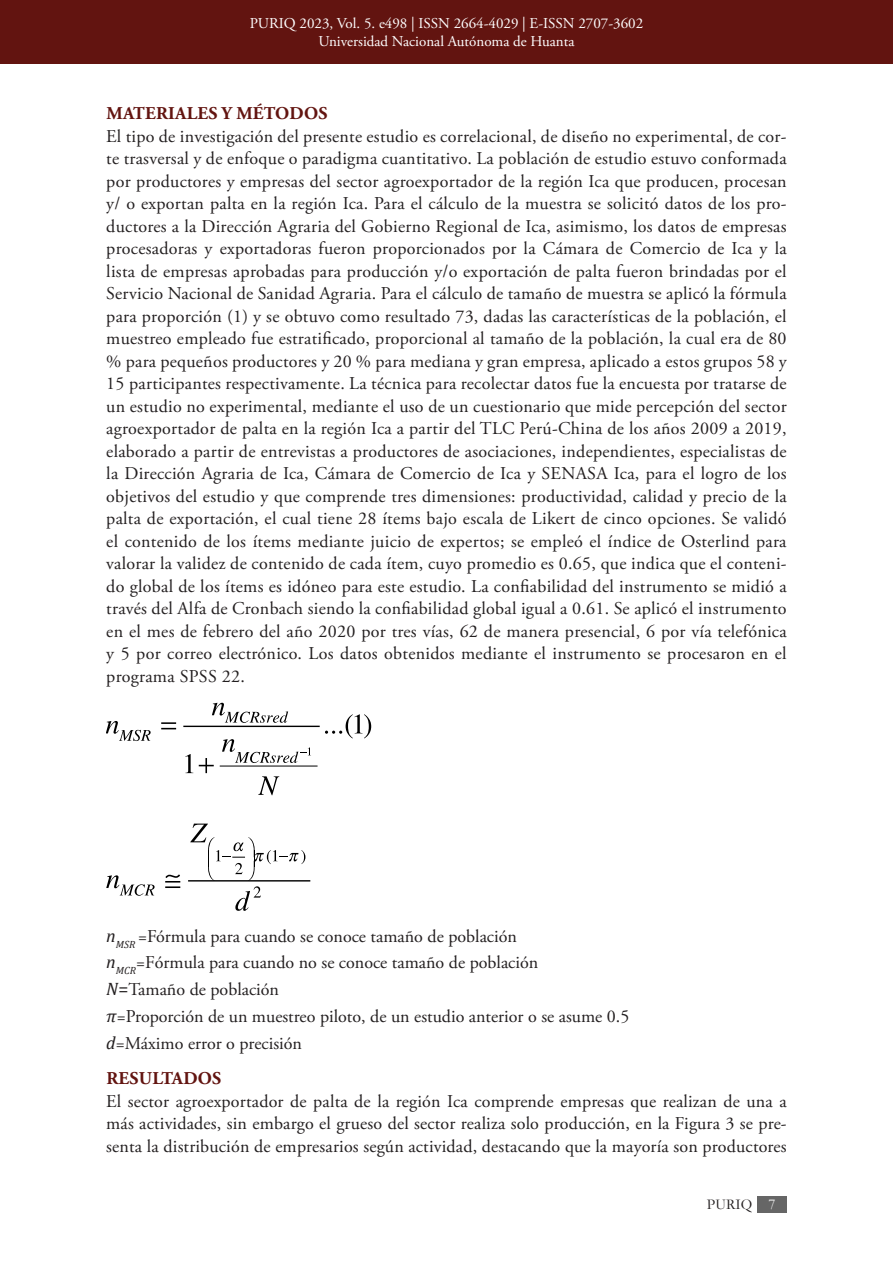
<style>
.page{position:relative;width:893px;height:1263px;background:#fff}
.page>*{position:absolute;margin:0;border:0;box-sizing:border-box;transform-origin:0 0}
.Parrafo_ES{font:18px/22.5px "Adobe Garamond Pro";color:#231f20;text-align:justify}
.Titulo_de_Seccion{font:700 18px "Adobe Garamond Pro";letter-spacing:.015em;color:#621410}
.Parrafo_ES-2{font:700 18px "Adobe Garamond Pro";letter-spacing:.015em;color:#621410}
.t1{font:15px/18px "Adobe Garamond Pro";color:#fff;text-align:center}
.t2{font:15px "Garamond";color:#231f20}
.s1{font-family:"Cambria";font-style:italic}
.s2{font-family:"Cambria"}
.s3{color:#fff}
</style>
<div class="page">
<div style="left:0;top:0;width:893px;height:64px;background:#621410"></div>
<div style="left:758px;top:1196px;width:29px;height:16px;background:#666"></div>
<hr style="left:220px;top:766px;width:98px;height:1px;background:#000">
<hr style="left:183px;top:726px;width:137px;height:1px;background:#000">
<svg style="left:258px;top:776px;width:21px;height:19px"></svg>
<svg style="left:106px;top:721px;width:45px;height:20px"></svg>
<svg style="left:212px;top:703px;width:76px;height:20px"></svg>
<svg style="left:161px;top:722px;width:15px;height:7px"></svg>
<svg style="left:199px;top:758px;width:15px;height:15px"></svg>
<svg style="left:185px;top:754px;width:8px;height:19px"></svg>
<svg style="left:222px;top:739px;width:89px;height:24px"></svg>
<svg style="left:325px;top:714px;width:46px;height:24px"></svg>
<hr style="left:188px;top:880px;width:122px;height:1px;background:#000">
<svg style="left:106px;top:875px;width:49px;height:21px"></svg>
<svg style="left:165px;top:874px;width:15px;height:14px"></svg>
<svg style="left:190px;top:824px;width:115px;height:86px"></svg>
<p class="t1" style="left:250px;top:15px;width:395px">PURIQ 2023, Vol. 5. e498 | ISSN 2664-4029 | E-ISSN 2707-3602<br>Universidad Nacional Autónoma de Huanta</p>
<p class="Titulo_de_Seccion" style="left:106px;top:103px;width:223px">MATERIALES Y MÉTODOS</p>
<p class="Parrafo_ES" style="left:106px;top:126px;width:682px">El tipo de investigación del presente estudio es correlacional, de diseño no experimental, de cor&shy;te trasversal y de enfoque o paradigma cuantitativo. La población de estudio estuvo conformada por productores y empresas del sector agroexportador de la región Ica que producen, procesan y/ o exportan palta en la región Ica. Para el cálculo de la muestra se solicitó datos de los pro&shy;ductores a la Dirección Agraria del Gobierno Regional de Ica, asimismo, los datos de empresas procesadoras y exportadoras fueron proporcionados por la Cámara de Comercio de Ica y la lista de empresas aprobadas para producción y/o exportación de palta fueron brindadas por el Servicio Nacional de Sanidad Agraria. Para el cálculo de tamaño de muestra se aplicó la fórmula para proporción (1) y se obtuvo como resultado 73, dadas las características de la población, el muestreo empleado fue estratificado, proporcional al tamaño de la población, la cual era de 80 % para pequeños productores y 20 % para mediana y gran empresa, aplicado a estos grupos 58 y 15 participantes respectivamente. La técnica para recolectar datos fue la encuesta por tratarse de un estudio no experimental, mediante el uso de un cuestionario que mide percepción del sector agroexportador de palta en la región Ica a partir del TLC Perú-China de los años 2009 a 2019, elaborado a partir de entrevistas a productores de asociaciones, independientes, especialistas de la Dirección Agraria de Ica, Cámara de Comercio de Ica y SENASA Ica, para el logro de los objetivos del estudio y que comprende tres dimensiones: productividad, calidad y precio de la palta de exportación, el cual tiene 28 ítems bajo escala de Likert de cinco opciones. Se validó el contenido de los ítems mediante juicio de expertos; se empleó el índice de Osterlind para valorar la validez de contenido de cada ítem, cuyo promedio es 0.65, que indica que el conteni&shy;do global de los ítems es idóneo para este estudio. La confiabilidad del instrumento se midió a través del Alfa de Cronbach siendo la confiabilidad global igual a 0.61. Se aplicó el instrumento en el mes de febrero del año 2020 por tres vías, 62 de manera presencial, 6 por vía telefónica y 5 por correo electrónico. Los datos obtenidos mediante el instrumento se procesaron en el programa SPSS 22.</p>
<p class="Parrafo_ES" style="left:106px;top:925px;width:412px"><span class="s1">n</span><sub>MSR</sub> =Fórmula para cuando se conoce tamaño de población</p>
<p class="Parrafo_ES" style="left:106px;top:952px;width:433px"><span class="s1">n</span><sub>MCR</sub>=Fórmula para cuando no se conoce tamaño de población</p>
<p class="Parrafo_ES" style="left:106px;top:979px;width:174px"><span class="s1">N</span><span class="s2">=</span>Tamaño de población</p>
<p class="Parrafo_ES" style="left:106px;top:1006px;width:525px"><span class="s1">π</span>=Proporción de un muestreo piloto, de un estudio anterior o se asume 0.5</p>
<p class="Parrafo_ES" style="left:106px;top:1032px;width:197px"><span class="s1">d</span>=Máximo error o precisión</p>
<p class="Parrafo_ES-2" style="left:106px;top:1068px;width:116px">RESULTADOS</p>
<p class="Parrafo_ES" style="left:106px;top:1090px;width:682px">El sector agroexportador de palta de la región Ica comprende empresas que realizan de una a más actividades, sin embargo el grueso del sector realiza solo producción, en la Figura 3 se pre&shy;senta la distribución de empresarios según actividad, destacando que la mayoría son productores</p>
<p class="t2" style="left:707px;top:1194px;width:70px">PURIQ <span class="s3">7</span></p>
</div>
